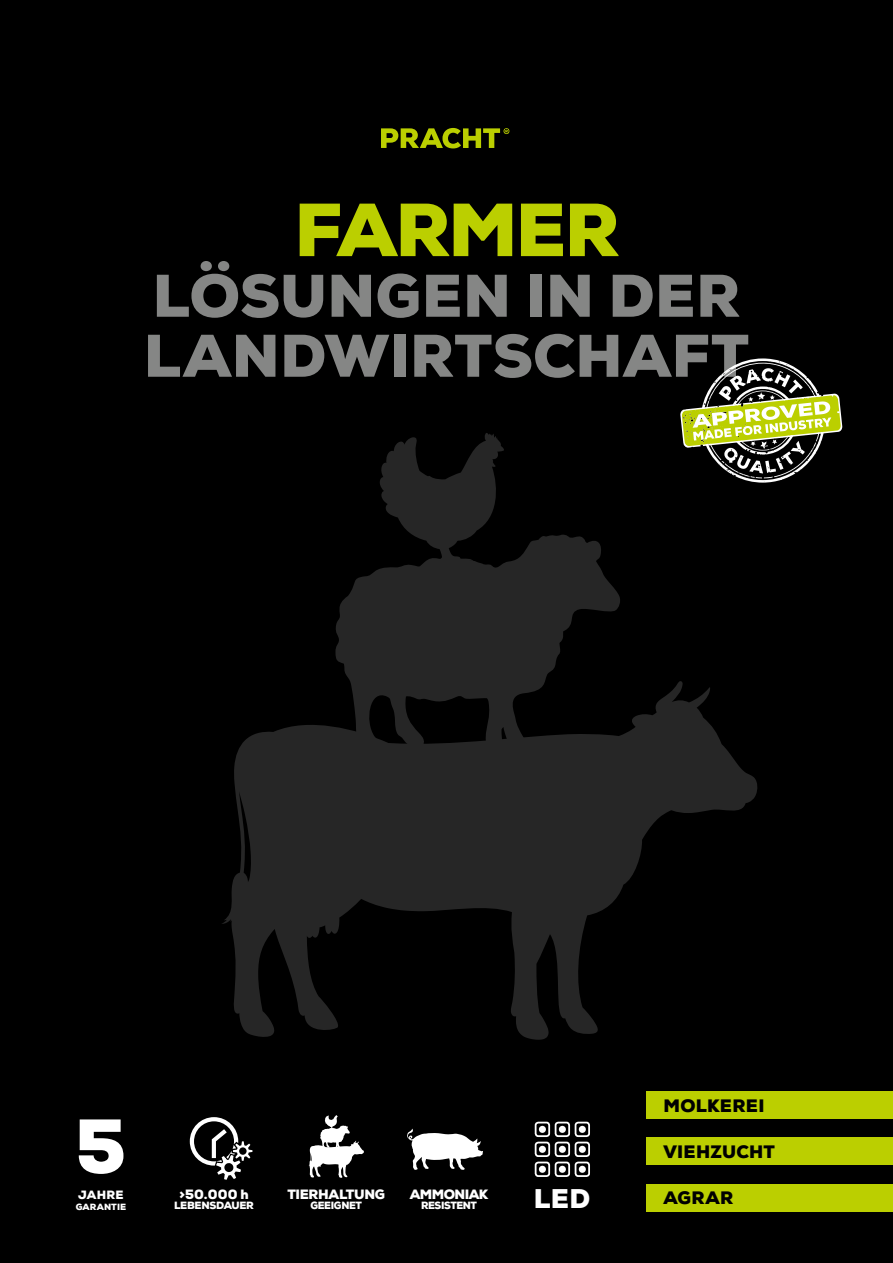
<style>
.page{position:relative;width:893px;height:1263px;background:#000}
.page>*{position:absolute;margin:0;border:0;box-sizing:border-box;transform-origin:0 0}
.t1{font:900 75px "Nexa";letter-spacing:-.025em;color:#bbcf00}
.t2{font:900 60px/60px "Nexa";letter-spacing:.005em;color:#858685}
.t3{font:900 27px "Nexa";color:#fff}
.t4{font:900 18px "Nexa";letter-spacing:.015em;color:#000}
.t5{font:900 13.5px "Nexa";letter-spacing:-.03em;color:#fff}
.t6{font:900 12px "Nexa";letter-spacing:.03em;color:#fff}
.t7{font:900 10.5px "Nexa";letter-spacing:-.035em;color:#fff}
.t8{font:900 9px "Nexa";letter-spacing:.005em;color:#fff}
</style>
<div class="page">
<svg style="left:222px;top:681px;width:536px;height:359px;fill:#262626"></svg>
<svg style="left:380px;top:433px;width:124px;height:101px"></svg>
<svg style="left:334px;top:534px;width:287px;height:229px;fill:#262626"></svg>
<svg style="left:190px;top:1117px;width:62px;height:63px"></svg>
<svg style="left:79px;top:1119px;width:45px;height:55px"></svg>
<svg style="left:308px;top:1115px;width:56px;height:63px"></svg>
<svg style="left:407px;top:1128px;width:76px;height:42px"></svg>
<svg style="left:535px;top:1122px;width:55px;height:55px"></svg>
<div style="left:579px;top:1126px;width:7px;height:7px;background:#fff;border-radius:50%"></div>
<svg style="left:381px;top:128px;width:128px;height:20px"></svg>
<div style="left:646px;top:1091px;width:247px;height:28px;background:#bbcf00"></div>
<div style="left:646px;top:1137px;width:247px;height:28px;background:#bbcf00"></div>
<div style="left:646px;top:1184px;width:247px;height:27px;background:#bbcf00"></div>
<svg style="left:680px;top:358px;width:162px;height:125px"></svg>
<h1 class="t1" style="left:294px;top:182px;width:327px">FARMER</h1>
<h2 class="t2" style="left:144px;top:266px;width:607px">LÖSUNGEN IN DER<br>LANDWIRTSCHAFT</h2>
<p class="t6" style="left:78px;top:1187px;width:47px">JAHRE</p>
<p class="t8" style="left:76px;top:1201px;width:52px">GARANTIE</p>
<p class="t5" style="left:179px;top:1185px;width:71px">&gt;50.000 h</p>
<p class="t7" style="left:174px;top:1199px;width:81px">LEBENSDAUER</p>
<p class="t5" style="left:287px;top:1185px;width:99px">TIERHALTUNG</p>
<p class="t7" style="left:310px;top:1199px;width:53px">GEEIGNET</p>
<p class="t5" style="left:410px;top:1185px;width:80px">AMMONIAK</p>
<p class="t7" style="left:421px;top:1199px;width:58px">RESISTENT</p>
<h3 class="t3" style="left:534px;top:1181px;width:58px">LED</h3>
<h3 class="t4" style="left:663px;top:1094px;width:102px">MOLKEREI</h3>
<h3 class="t4" style="left:663px;top:1140px;width:113px">VIEHZUCHT</h3>
<h3 class="t4" style="left:663px;top:1186px;width:72px">AGRAR</h3>
</div>
